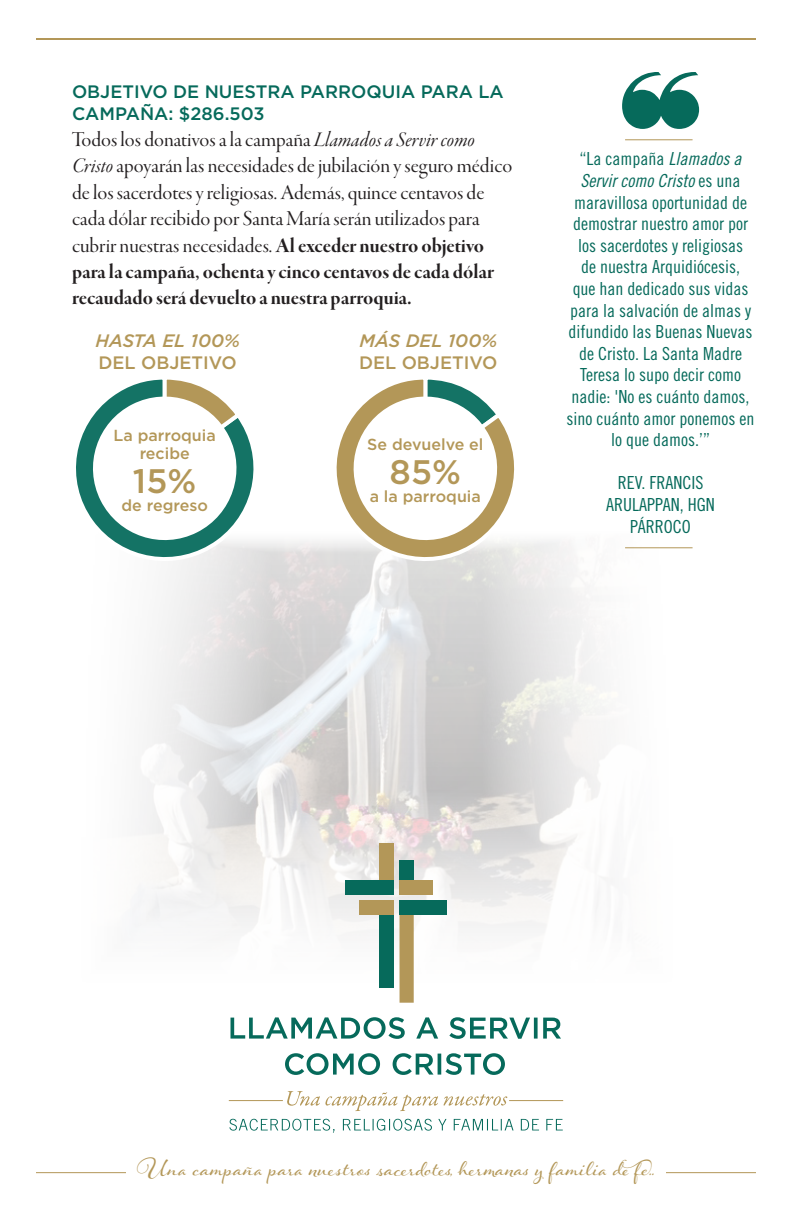
<style>
.page{position:relative;width:792px;height:1224px;background:#fff}
.page>*{position:absolute;margin:0;border:0;box-sizing:border-box;transform-origin:0 0}
.t1{font:34px "Hummingbird";color:#b39758}
.t2{font:500 34px "Gotham";color:#b39758}
.t3{font:22px/26.4px "Garamond Premr Pro Disp";color:#231f20}
.t4{font:22px/26.4px "Garamond Premr Pro Bd Disp";color:#231f20}
.t5{font:18px/21.6px "Trade Gothic LT Std Cn 18";color:#066a5b;text-align:center}
.t6{font:500 18px/21.6px "Gotham";color:#066a5b}
.t7{font:500 18px "Gotham";color:#b39758}
.t8{font:18px "Trade Gothic LT Std Cn 18 Obl";color:#066a5b}
.t9{font:italic 500 18px "Gotham";color:#b39758}
.t10{font:500 16px/18px "Gotham";color:#b39758;text-align:center}
.s1{font-family:"Garamond Premr Pro It Disp"}
.s2{font-family:"Garamond Premr Pro Bd Disp"}
.s3{font-family:"Trade Gothic LT Std Cn 18 Obl"}
.s4{font-family:"Trade Gothic LT Std Cn 18"}
</style>
<div class="page">
<img style="left:135px;top:541px;width:558px;height:392px">
<hr style="left:36px;top:38px;width:720px;height:2px;background:#b39758">
<hr style="left:625px;top:139px;width:68px;height:1px;background:#b39758">
<hr style="left:625px;top:547px;width:68px;height:1px;background:#b39758">
<svg style="left:622px;top:72px;width:77px;height:57px"></svg>
<hr style="left:666px;top:1172px;width:90px;height:1px;background:#b39758">
<svg style="left:229px;top:1119px;width:334px;height:14px"></svg>
<svg style="left:287px;top:1091px;width:220px;height:20px"></svg>
<svg style="left:285px;top:1053px;width:220px;height:22px"></svg>
<svg style="left:231px;top:1017px;width:330px;height:22px"></svg>
<hr style="left:509px;top:1100px;width:54px;height:1px;background:#b39758">
<hr style="left:229px;top:1100px;width:54px;height:1px;background:#b39758">
<div style="left:379px;top:844px;width:15px;height:51px;background:#b39758"></div>
<div style="left:399px;top:860px;width:15px;height:35px;background:#066a5b"></div>
<div style="left:399px;top:901px;width:15px;height:102px;background:#b39758"></div>
<div style="left:379px;top:901px;width:15px;height:87px;background:#066a5b"></div>
<div style="left:399px;top:881px;width:34px;height:14px;background:#b39758"></div>
<div style="left:345px;top:881px;width:49px;height:14px;background:#066a5b"></div>
<div style="left:359px;top:901px;width:35px;height:14px;background:#b39758"></div>
<div style="left:399px;top:901px;width:48px;height:14px;background:#066a5b"></div>
<hr style="left:36px;top:1172px;width:90px;height:1px;background:#b39758">
<svg style="left:317px;top:429px;width:211px;height:148px"></svg>
<svg style="left:346px;top:379px;width:159px;height:169px"></svg>
<svg style="left:76px;top:428px;width:192px;height:149px"></svg>
<svg style="left:85px;top:379px;width:159px;height:169px"></svg>
<p class="t6" style="left:72px;top:81px;width:433px">OBJETIVO DE NUESTRA PARROQUIA PARA LA<br>CAMPAÑA: $286.503</p>
<p class="t3" style="left:72px;top:127px;width:442px">Todos los donativos a la campaña <span class="s1">Llamados a Servir como Cristo</span> apoyarán las necesidades de jubilación y seguro médico de los sacerdotes y religiosas. Además, quince centavos de cada dólar recibido por Santa María serán utilizados para cubrir nuestras necesidades. <span class="s2">Al exceder nuestro objetivo</span></p>
<p class="t4" style="left:72px;top:259px;width:424px">para la campaña, ochenta y cinco centavos de cada dólar recaudado será devuelto a nuestra parroquia.</p>
<p class="t9" style="left:96px;top:329px;width:146px">HASTA EL 100%</p>
<p class="t7" style="left:98px;top:350px;width:140px">DEL OBJETIVO</p>
<p class="t10" style="left:114px;top:426px;width:104px">La parroquia recibe</p>
<h1 class="t2" style="left:133px;top:458px;width:65px">15%</h1>
<p class="t10" style="left:122px;top:496px;width:88px">de regreso</p>
<p class="t9" style="left:360px;top:329px;width:139px">MÁS DEL 100%</p>
<p class="t7" style="left:359px;top:350px;width:140px">DEL OBJETIVO</p>
<p class="t10" style="left:367px;top:435px;width:118px">Se devuelve el</p>
<h1 class="t2" style="left:390px;top:449px;width:73px">85%</h1>
<p class="t10" style="left:370px;top:487px;width:113px">a la parroquia</p>
<p class="t5" style="left:580px;top:148px;width:163px">“La campaña <span class="s3">Llamados a</span></p>
<p class="t8" style="left:581px;top:170px;width:161px">Servir como Cristo <span class="s4">es una</span></p>
<p class="t5" style="left:567px;top:191px;width:189px">maravillosa oportunidad de demostrar nuestro amor por los sacerdotes y religiosas<br>de nuestra Arquidiócesis,<br>que han dedicado sus vidas para la salvación de almas y difundido las Buenas Nuevas de Cristo. La Santa Madre<br>Teresa lo supo decir como nadie: 'No es cuánto damos, sino cuánto amor ponemos en lo que damos.’”</p>
<p class="t5" style="left:606px;top:472px;width:110px">REV. FRANCIS<br>ARULAPPAN, HGN<br>PÁRROCO</p>
<h1 class="t1" style="left:137px;top:1144px;width:536px">Una campaña para nuestros sacerdotes, hermanas y familia de fe..</h1>
</div>
